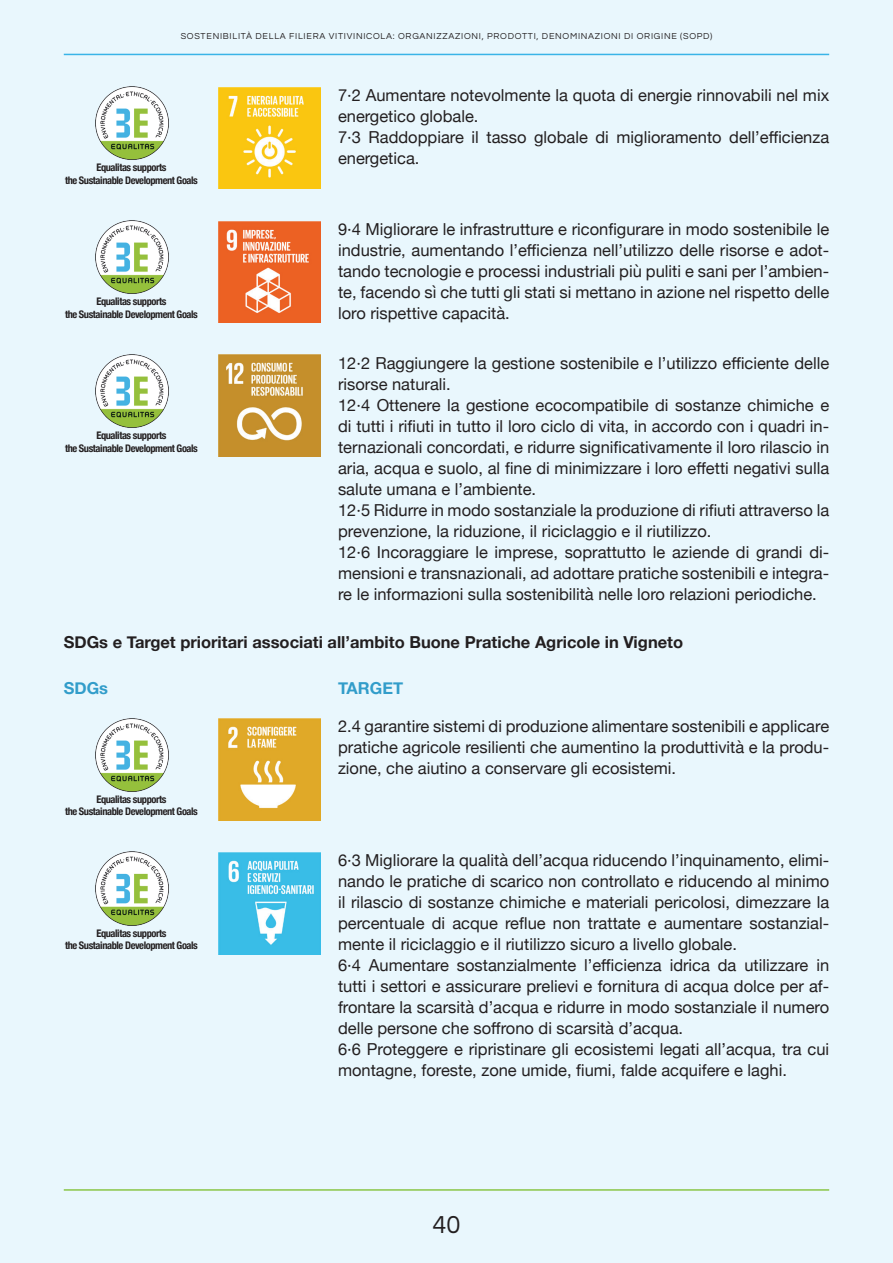
<style>
.page{position:relative;width:893px;height:1263px;background:#e9f7fd}
.page>*{position:absolute;margin:0;border:0;box-sizing:border-box;transform-origin:0 0}
.t1{font:25.5px "Questrial";color:#231f20}
.t2{font:16.5px/21px "Helvetica Neue";color:#231f20}
.t3{font:700 16.5px "Helvetica Neue";color:#231f20}
.t4{font:700 16.5px "Helvetica Neue";color:#329dca}
.t5{font:700 condensed 10.35px/12.5px "Helvetica Neue";letter-spacing:-.04em;color:#231f20;text-align:center}
.t6{font:9px "Questrial";letter-spacing:.08em;color:#231f20}
</style>
<div class="page">
<hr style="left:64px;top:1189px;width:765px;height:2px;background:#8ac648">
<hr style="left:64px;top:54px;width:765px;height:1px;background:#39b4e7">
<img style="left:218px;top:87px;width:102px;height:102px">
<img style="left:95px;top:86px;width:74px;height:74px">
<img style="left:218px;top:221px;width:102px;height:102px">
<img style="left:95px;top:220px;width:74px;height:74px">
<img style="left:218px;top:355px;width:102px;height:102px">
<img style="left:95px;top:354px;width:74px;height:74px">
<img style="left:218px;top:719px;width:102px;height:101px">
<img style="left:95px;top:718px;width:74px;height:74px">
<img style="left:218px;top:852px;width:102px;height:102px">
<img style="left:95px;top:851px;width:74px;height:75px">
<p class="t6" style="left:181px;top:32px;width:533px">SOSTENIBILITÀ DELLA FILIERA VITIVINICOLA: ORGANIZZAZIONI, PRODOTTI, DENOMINAZIONI DI ORIGINE (SOPD)</p>
<p class="t5" style="left:65px;top:161px;width:134px">Equalitas supports<br>the Sustainable Development Goals</p>
<p class="t5" style="left:65px;top:295px;width:134px">Equalitas supports<br>the Sustainable Development Goals</p>
<p class="t5" style="left:65px;top:429px;width:134px">Equalitas supports<br>the Sustainable Development Goals</p>
<p class="t2" style="left:338px;top:85px;width:493px">7·2 Aumentare notevolmente la quota di energie rinnovabili nel mix energetico globale.<br>7·3 Raddoppiare il tasso globale di miglioramento dell’efficienza energetica.</p>
<p class="t2" style="left:338px;top:219px;width:493px;text-align:justify">9·4 Migliorare le infrastrutture e riconfigurare in modo sostenibile le industrie, aumentando l’efficienza nell’utilizzo delle risorse e adot&shy;tando tecnologie e processi industriali più puliti e sani per l’ambien&shy;te, facendo sì che tutti gli stati si mettano in azione nel rispetto delle loro rispettive capacità.</p>
<p class="t2" style="left:338px;top:353px;width:493px">12·2 Raggiungere la gestione sostenibile e l’utilizzo efficiente delle risorse naturali.<br>12·4 Ottenere la gestione ecocompatibile di sostanze chimiche e di tutti i rifiuti in tutto il loro ciclo di vita, in accordo con i quadri in&shy;ternazionali concordati, e ridurre significativamente il loro rilascio in aria, acqua e suolo, al fine di minimizzare i loro effetti negativi sulla salute umana e l’ambiente.<br>12·5 Ridurre in modo sostanziale la produzione di rifiuti attraverso la prevenzione, la riduzione, il riciclaggio e il riutilizzo.<br>12·6 Incoraggiare le imprese, soprattutto le aziende di grandi di&shy;mensioni e transnazionali, ad adottare pratiche sostenibili e integra&shy;re le informazioni sulla sostenibilità nelle loro relazioni periodiche.</p>
<p class="t3" style="left:64px;top:629px;width:621px">SDGs e Target prioritari associati all’ambito Buone Pratiche Agricole in Vigneto</p>
<p class="t4" style="left:64px;top:675px;width:46px">SDGs</p>
<p class="t4" style="left:338px;top:675px;width:67px">TARGET</p>
<p class="t2" style="left:338px;top:717px;width:493px;text-align:justify">2.4 garantire sistemi di produzione alimentare sostenibili e applicare pratiche agricole resilienti che aumentino la produttività e la produ&shy;zione, che aiutino a conservare gli ecosistemi.</p>
<p class="t5" style="left:65px;top:792px;width:134px">Equalitas supports<br>the Sustainable Development Goals</p>
<p class="t5" style="left:65px;top:926px;width:134px">Equalitas supports<br>the Sustainable Development Goals</p>
<p class="t2" style="left:338px;top:851px;width:493px">6·3 Migliorare la qualità dell’acqua riducendo l’inquinamento, elimi&shy;nando le pratiche di scarico non controllato e riducendo al minimo il rilascio di sostanze chimiche e materiali pericolosi, dimezzare la percentuale di acque reflue non trattate e aumentare sostanzial&shy;mente il riciclaggio e il riutilizzo sicuro a livello globale.<br>6·4 Aumentare sostanzialmente l’efficienza idrica da utilizzare in tutti i settori e assicurare prelievi e fornitura di acqua dolce per af&shy;frontare la scarsità d’acqua e ridurre in modo sostanziale il numero delle persone che soffrono di scarsità d’acqua.<br>6·6 Proteggere e ripristinare gli ecosistemi legati all’acqua, tra cui montagne, foreste, zone umide, fiumi, falde acquifere e laghi.</p>
<h1 class="t1" style="left:432px;top:1212px;width:30px">40</h1>
</div>
